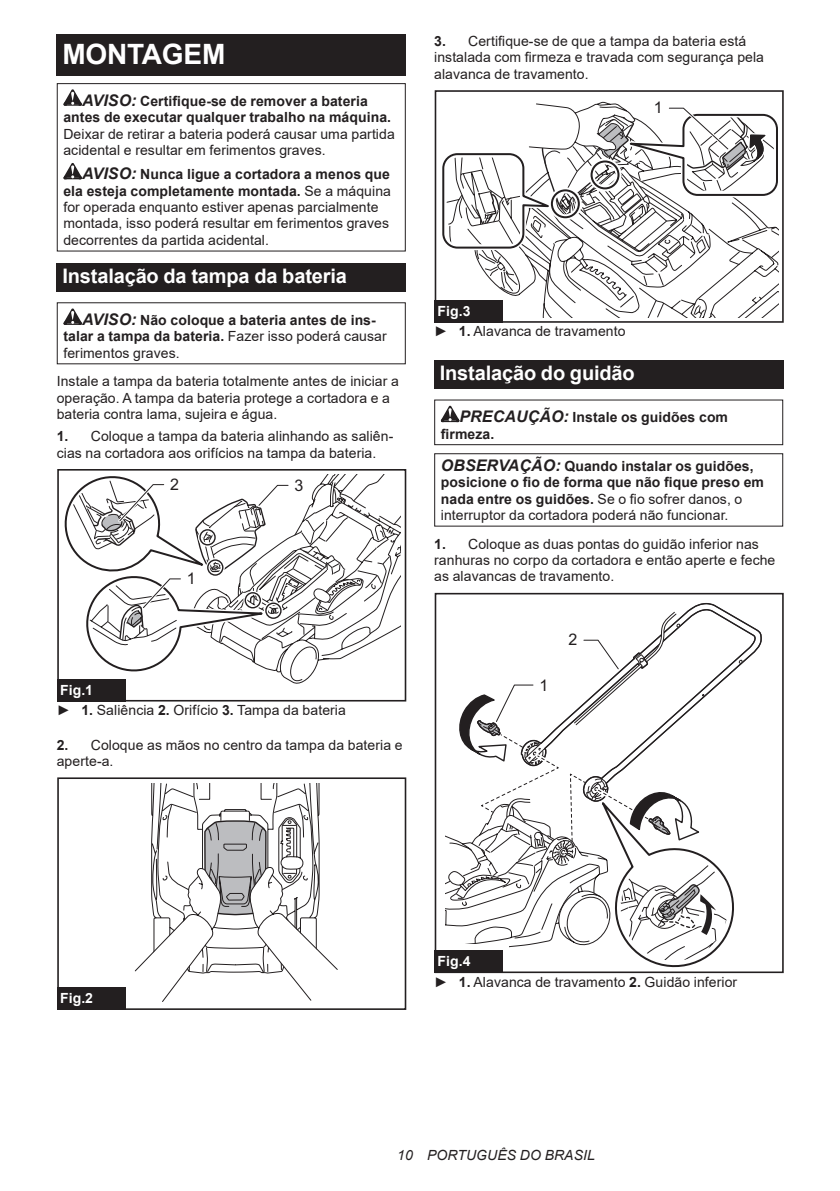
<style>
.page{position:relative;width:840px;height:1191px;background:#fff}
.page>*{position:absolute;margin:0;border:0;box-sizing:border-box;transform-origin:0 0}
.t1{font:700 28px "Arial";letter-spacing:-.01em;color:#fff}
.t2{font:700 20px "Arial";letter-spacing:-.01em;color:#fff}
.t3{font:16px "Arial";color:#231f20}
.t4{font:14px/16.4px "Arial";letter-spacing:.005em;color:#231f20}
.t5{font:700 14px/16.4px "Arial";letter-spacing:.005em;color:#231f20}
.t6{font:italic 14px "Arial";letter-spacing:.005em;color:#231f20}
.t7{font:700 14px "Arial";color:#fff}
.s1{font-style:italic;font-size:16px}
.s2{font-weight:700;font-style:italic;font-size:16px}
.s3{font-weight:700}
.s4{font-weight:400}
.s5{font-weight:700;color:#fff}
</style>
<div class="page">
<div style="left:57px;top:34px;width:348px;height:41px;background:#231f20"></div>
<svg style="left:63px;top:89px;width:19px;height:17px"></svg>
<svg style="left:63px;top:163px;width:19px;height:16px"></svg>
<div style="left:57px;top:83px;width:348px;height:168px;border:1px solid #231f20"></div>
<div style="left:57px;top:263px;width:348px;height:28px;background:#231f20"></div>
<svg style="left:63px;top:308px;width:19px;height:17px"></svg>
<svg style="left:125px;top:682px;width:1px;height:16px"></svg>
<svg style="left:57px;top:469px;width:343px;height:213px"></svg>
<div style="left:57px;top:679px;width:68px;height:22px;background:#231f20"></div>
<svg style="left:134px;top:783px;width:204px;height:219px"></svg>
<div style="left:57px;top:777px;width:349px;height:233px;border:2px solid #231f20"></div>
<div style="left:57px;top:987px;width:68px;height:23px;background:#231f20"></div>
<svg style="left:475px;top:253px;width:302px;height:64px"></svg>
<div style="left:434px;top:294px;width:74px;height:29px;background:#fff"></div>
<div style="left:434px;top:90px;width:349px;height:233px;border:2px solid #231f20"></div>
<svg style="left:442px;top:101px;width:339px;height:152px"></svg>
<div style="left:434px;top:300px;width:68px;height:23px;background:#231f20"></div>
<div style="left:434px;top:360px;width:348px;height:28px;background:#231f20"></div>
<svg style="left:440px;top:406px;width:19px;height:16px"></svg>
<div style="left:434px;top:399px;width:348px;height:46px;border:1px solid #231f20"></div>
<div style="left:434px;top:453px;width:348px;height:73px;border:1px solid #231f20"></div>
<div style="left:434px;top:593px;width:349px;height:380px;border:2px solid #231f20"></div>
<svg style="left:445px;top:602px;width:316px;height:371px"></svg>
<div style="left:434px;top:950px;width:68px;height:23px;background:#231f20"></div>
<h1 class="t1" style="left:62px;top:34px;width:164px">MONTAGEM</h1>
<p class="t5" style="left:63px;top:93px;width:329px;text-align:center"><span class="s1">AVISO:</span> Certifique-se de remover a bateria<br>antes de executar qualquer trabalho na máquina.</p>
<p class="t4" style="left:63px;top:125px;width:333px">Deixar de retirar a bateria poderá causar uma partida acidental e resultar em ferimentos graves.</p>
<p class="t4" style="left:63px;top:166px;width:329px;text-indent:19px"><span class="s2">AVISO:</span> <span class="s3">Nunca ligue a cortadora a menos que ela esteja completamente montada.</span> Se a máquina for operada enquanto estiver apenas parcialmente montada, isso poderá resultar em ferimentos graves decorrentes da partida acidental.</p>
<h2 class="t2" style="left:62px;top:262px;width:286px">Instalação da tampa da bateria</h2>
<p class="t5" style="left:63px;top:312px;width:324px;text-indent:19px"><span class="s1">AVISO:</span> Não coloque a bateria antes de ins&shy;talar a tampa da bateria. <span class="s4">Fazer isso poderá causar ferimentos graves.</span></p>
<p class="t4" style="left:57px;top:373px;width:343px">Instale a tampa da bateria totalmente antes de iniciar a operação. A tampa da bateria protege a cortadora e a bateria contra lama, sujeira e água.</p>
<p class="t4" style="left:57px;top:428px;width:338px"><span class="s3">1.</span> Coloque a tampa da bateria alinhando as saliên&shy;cias na cortadora aos orifícios na tampa da bateria.</p>
<p class="t3" style="left:170px;top:473px;width:10px">2</p>
<p class="t3" style="left:294px;top:474px;width:10px">3</p>
<p class="t3" style="left:187px;top:568px;width:10px">1</p>
<p class="t4" style="left:57px;top:679px;width:290px;line-height:20.2px"><span class="s5">Fig.1<br></span>► <span class="s3">1.</span> Saliência <span class="s3">2.</span> Orifício <span class="s3">3.</span> Tampa da bateria</p>
<p class="t4" style="left:57px;top:736px;width:347px"><span class="s3">2.</span> Coloque as mãos no centro da tampa da bateria e aperte-a.</p>
<p class="t4" style="left:434px;top:33px;width:331px"><span class="s3">3.</span> Certifique-se de que a tampa da bateria está instalada com firmeza e travada com segurança pela alavanca de travamento.</p>
<p class="t3" style="left:653px;top:96px;width:10px">1</p>
<p class="t4" style="left:434px;top:301px;width:193px;line-height:20.2px"><span class="s5">Fig.3<br></span>► <span class="s3">1.</span> Alavanca de travamento</p>
<h2 class="t2" style="left:439px;top:359px;width:196px">Instalação do guidão</h2>
<p class="t5" style="left:440px;top:409px;width:288px;text-indent:19px"><span class="s1">PRECAUÇÃO:</span> Instale os guidões com firmeza.</p>
<p class="t5" style="left:440px;top:458px;width:324px"><span class="s1">OBSERVAÇÃO:</span> Quando instalar os guidões, posicione o fio de forma que não fique preso em nada entre os guidões. <span class="s4">Se o fio sofrer danos, o interruptor da cortadora poderá não funcionar.</span></p>
<p class="t4" style="left:434px;top:535px;width:342px"><span class="s3">1.</span> Coloque as duas pontas do guidão inferior nas ranhuras no corpo da cortadora e então aperte e feche as alavancas de travamento.</p>
<p class="t3" style="left:539px;top:674px;width:10px">1</p>
<p class="t3" style="left:568px;top:628px;width:10px">2</p>
<p class="t7" style="left:60px;top:988px;width:34px">Fig.2</p>
<p class="t4" style="left:434px;top:951px;width:304px;line-height:20.2px"><span class="s5">Fig.4<br></span>► <span class="s3">1.</span> Alavanca de travamento <span class="s3">2.</span> Guidão inferior</p>
<p class="t6" style="left:397px;top:1146px;width:199px">10 PORTUGUÊS DO BRASIL</p>
</div>
